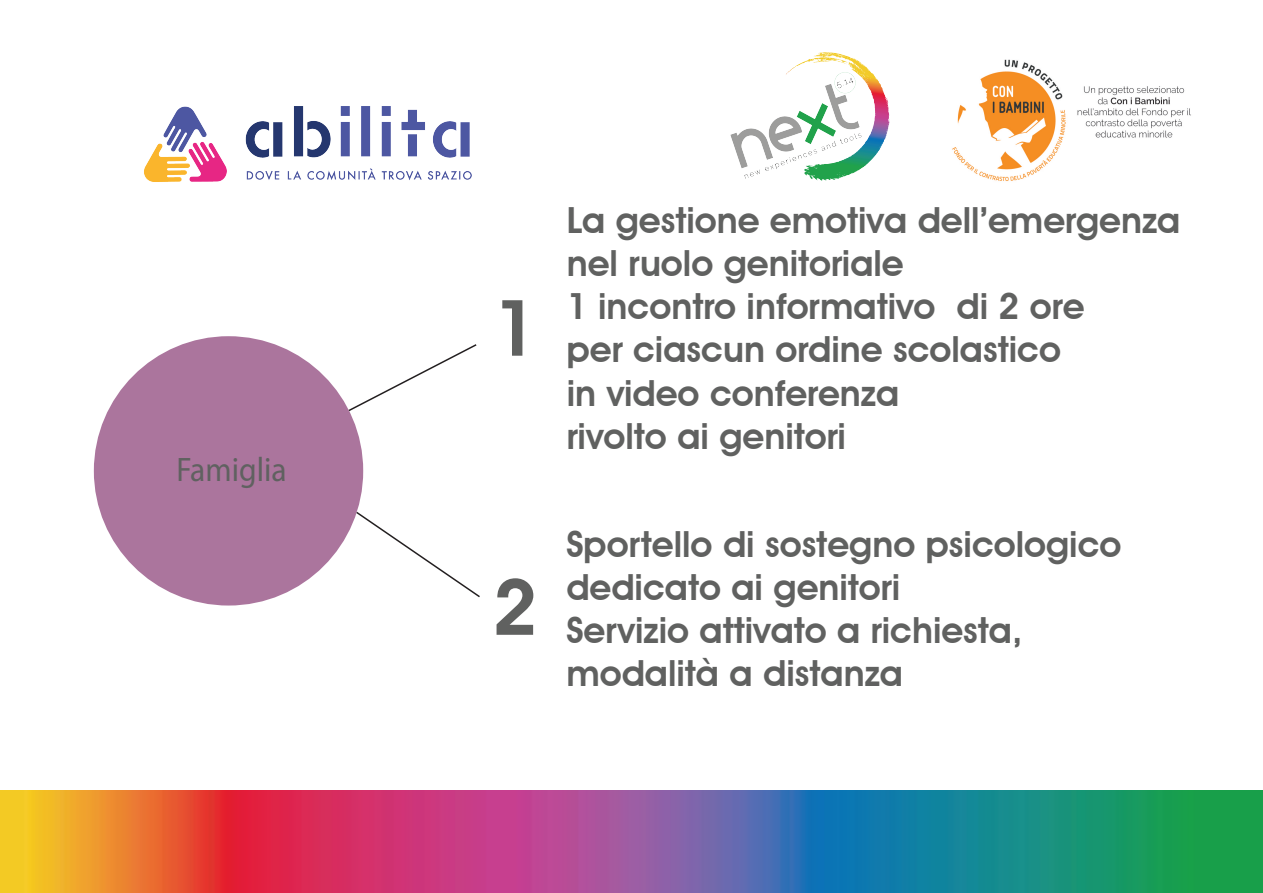
<style>
.page{position:relative;width:1263px;height:893px;background:#fff}
.page>*{position:absolute;margin:0;border:0;box-sizing:border-box;transform-origin:0 0}
.t1{font:600 78px "Avant Garde IT Cby BT";color:#606160}
.t2{font:600 36px/43.2px "Avant Garde IT Cby BT";color:#606160}
.t3{font:34.05px "Myriad Pro";color:#606160;scale:.92 1}
</style>
<div class="page">
<img style="left:730px;top:52px;width:160px;height:129px">
<img style="left:952px;top:59px;width:239px;height:122px">
<img style="left:0;top:790px;width:1263px;height:103px">
<img style="left:144px;top:106px;width:328px;height:76px">
<div style="left:94px;top:336px;width:269px;height:269px;background:#ab759d;border-radius:50%"></div>
<svg style="left:347px;top:344px;width:130px;height:68px"></svg>
<svg style="left:355px;top:510px;width:125px;height:88px"></svg>
<p class="t3" style="left:176px;top:449px;width:121px">Famiglia</p>
<h1 class="t1" style="left:493px;top:281px;width:47px">1</h1>
<h1 class="t1" style="left:492px;top:560px;width:47px">2</h1>
<p class="t2" style="left:567px;top:198px;width:615px">La gestione emotiva dell’emergenza nel ruolo genitoriale<br>1 incontro informativo di 2 ore<br>per ciascun ordine scolastico<br>in video conferenza<br>rivolto ai genitori</p>
<p class="t2" style="left:566px;top:522px;width:556px">Sportello di sostegno psicologico dedicato ai genitori<br>Servizio attivato a richiesta, modalità a distanza</p>
</div>
